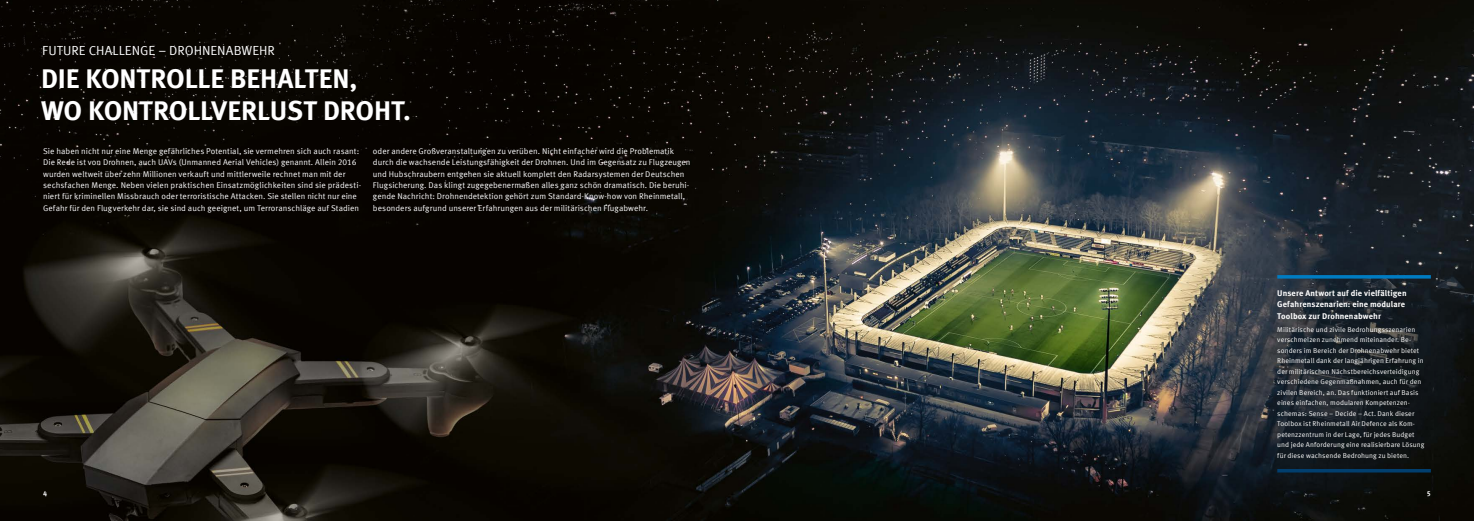
<style>
.page{position:relative;width:1474px;height:521px;background:#fff}
.page>*{position:absolute;margin:0;border:0;box-sizing:border-box;transform-origin:0 0}
.t1{font:700 27.12px/32.2px "Meta Offc Pro";letter-spacing:-.005em;color:#fff}
.t2{font:13.12px "Meta Offc Pro Norm";color:#fff}
.t3{font:8.31px/11.4px "Meta Offc Pro Norm";letter-spacing:.005em;color:#fff}
.t4{font:700 8.31px/11.4px "Meta Offc Pro";letter-spacing:.01em;color:#fff}
.t5{font:7px/10.5px "Meta Offc Pro Norm";letter-spacing:.01em;color:#fff}
.t6{font:700 7px "Meta Offc Pro";color:#fff}
</style>
<div class="page">
<img style="left:0;top:0;width:1473px;height:521px">
<svg style="left:1254px;top:274px;width:199px;height:199px;background:#1a2026"></svg>
<svg style="left:1277px;top:275px;width:153px;height:4px"></svg>
<hr style="left:1277px;top:469px;width:153px;height:3px;background:#013f6f">
<h2 class="t2" style="left:42px;top:41px;width:234px">FUTURE CHALLENGE – DROHNENABWEHR</h2>
<h1 class="t1" style="left:41px;top:60px;width:371px">DIE KONTROLLE BEHALTEN,<br>WO KONTROLLVERLUST DROHT.</h1>
<p class="t3" style="left:43px;top:145px;width:319px">Sie haben nicht nur eine Menge gefährliches Potential, sie vermehren sich auch rasant:<br>Die Rede ist von Drohnen, auch UAVs (Unmanned Aerial Vehicles) genannt. Allein 2016 wurden weltweit über zehn Millionen verkauft und mittlerweile rechnet man mit der sechsfachen Menge. Neben vielen praktischen Einsatzmöglichkeiten sind sie prädesti&shy;niert für kriminellen Missbrauch oder terroristische Attacken. Sie stellen nicht nur eine Gefahr für den Flugverkehr dar, sie sind auch geeignet, um Terroranschläge auf Stadien</p>
<p class="t3" style="left:373px;top:145px;width:319px">oder andere Großveranstaltungen zu verüben. Nicht einfacher wird die Problematik durch die wachsende Leistungsfähigkeit der Drohnen. Und im Gegensatz zu Flugzeugen und Hubschraubern entgehen sie aktuell komplett den Radarsystemen der Deutschen Flugsicherung. Das klingt zugegebenermaßen alles ganz schön dramatisch. Die beruhi&shy;gende Nachricht: Drohnendetektion gehört zum Standard-Know-how von Rheinmetall, besonders aufgrund unserer Erfahrungen aus der militärischen Flugabwehr.</p>
<p class="t4" style="left:1277px;top:287px;width:131px">Unsere Antwort auf die vielfältigen<br>Gefahrenszenarien: eine modulare<br>Toolbox zur Drohnenabwehr</p>
<p class="t5" style="left:1277px;top:323px;width:148px">Militärische und zivile Bedrohungsszenarien verschmelzen zunehmend miteinander. Be&shy;sonders im Bereich der Drohnenabwehr bietet Rheinmetall dank der langjährigen Erfahrung in der militärischen Nächstbereichsverteidigung verschiedene Gegenmaßnahmen, auch für den zivilen Bereich, an. Das funktioniert auf Basis eines einfachen, modularen Kompetenzen&shy;schemas: Sense – Decide – Act. Dank dieser Toolbox ist Rheinmetall Air Defence als Kom&shy;petenzzentrum in der Lage, für jedes Budget und jede Anforderung eine realisierbare Lösung für diese wachsende Bedrohung zu bieten.</p>
<p class="t6" style="left:43px;top:488px;width:5px">4</p>
<p class="t6" style="left:1426px;top:488px;width:5px">5</p>
</div>
